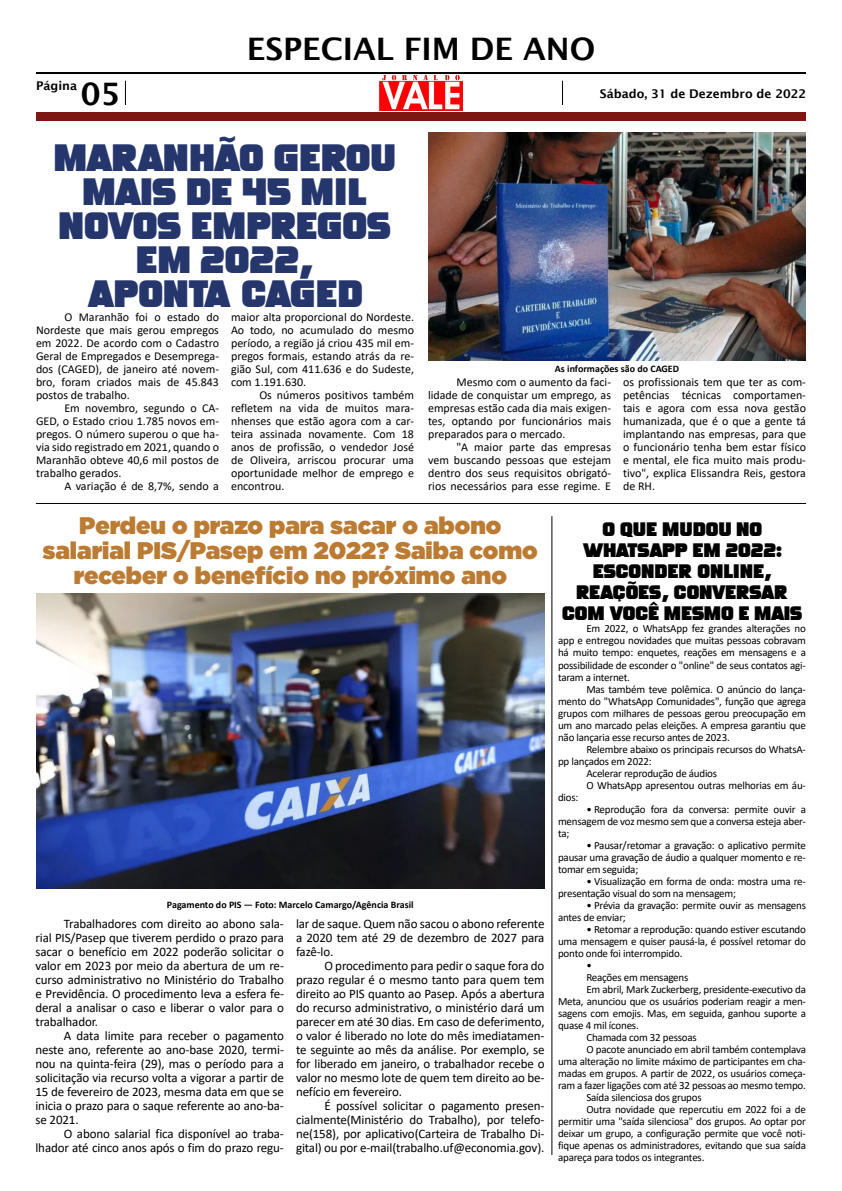
<style>
.page{position:relative;width:842px;height:1191px;background:#fff}
.page>*{position:absolute;margin:0;border:0;box-sizing:border-box;transform-origin:0 0}
.t1{font:39px/34px "Monster Bites";letter-spacing:-.01em;color:#25366d;text-align:center}
.t2{font:600 31px "Lucida Sans";color:#000}
.t3{font:900 24px/25px "Gotham";color:#bb7b32;text-align:center}
.t4{font:20px/21px "Monster Bites";color:#000;text-align:center}
.t5{font:13px/14px "Calibri";letter-spacing:-.01em;color:#000;text-align:justify}
.t6{font:12px/13px "Calibri";color:#000;text-align:justify}
.t7{font:600 12px "Lucida Sans";color:#000}
.t8{font:11px/12px "Calibri";letter-spacing:-.02em;color:#000;text-align:justify}
.t9{font:700 10px "Calibri";color:#000}
</style>
<div class="page">
<hr style="left:36px;top:72px;width:770px;height:2px;background:#000">
<svg style="left:125px;top:81px;width:1px;height:24px"></svg>
<div style="left:36px;top:112px;width:770px;height:8px;background:#7d1711"></div>
<svg style="left:562px;top:81px;width:1px;height:24px"></svg>
<img style="left:379px;top:76px;width:84px;height:34px">
<img style="left:428px;top:132px;width:378px;height:228px">
<hr style="left:36px;top:503px;width:770px;height:1px;background:#000">
<img style="left:36px;top:594px;width:509px;height:294px">
<hr style="left:551px;top:516px;width:1px;height:639px;background:#000">
<p class="t7" style="left:36px;top:79px;width:43px">Página</p>
<h2 class="t2" style="left:81px;top:76px;width:41px">05</h2>
<h2 class="t2" style="left:247px;top:31px;width:350px">ESPECIAL FIM DE ANO</h2>
<p class="t7" style="left:600px;top:86px;width:208px">Sábado, 31 de Dezembro de 2022</p>
<h1 class="t1" style="left:54px;top:138px;width:343px">MARANHÃO GEROU<br>MAIS DE 45 MIL<br>NOVOS EMPREGOS<br>EM 2022,<br>APONTA CAGED</h1>
<p class="t6" style="left:36px;top:310px;width:185px;text-indent:28px">O Maranhão foi o estado do Nordeste que mais gerou empregos em 2022. De acordo com o Cadastro Geral de Empregados e Desemprega&shy;dos (CAGED), de janeiro até novem&shy;bro, foram criados mais de 45.843 postos de trabalho.</p>
<p class="t6" style="left:36px;top:401px;width:184px;text-indent:28px">Em novembro, segundo o CA-GED, o Estado criou 1.785 novos em&shy;pregos. O número superou o que ha&shy;via sido registrado em 2021, quando o Maranhão obteve 40,6 mil postos de trabalho gerados.</p>
<p class="t6" style="left:64px;top:479px;width:156px">A variação é de 8,7%, sendo a</p>
<p class="t6" style="left:231px;top:310px;width:185px">maior alta proporcional do Nordeste.<br>Ao todo, no acumulado do mesmo período, a região já criou 435 mil em&shy;pregos formais, estando atrás da re&shy;gião Sul, com 411.636 e do Sudeste, com 1.191.630.</p>
<p class="t6" style="left:231px;top:388px;width:185px;text-indent:28px">Os números positivos também refletem na vida de muitos mara&shy;nhenses que estão agora com a car&shy;teira assinada novamente. Com 18 anos de profissão, o vendedor José de Oliveira, arriscou procurar uma oportunidade melhor de emprego e encontrou.</p>
<p class="t9" style="left:555px;top:361px;width:126px">As informações são do CAGED</p>
<p class="t6" style="left:428px;top:375px;width:184px;text-indent:28px">Mesmo com o aumento da faci&shy;lidade de conquistar um emprego, as empresas estão cada dia mais exigen&shy;tes, optando por funcionários mais preparados para o mercado.</p>
<p class="t6" style="left:428px;top:440px;width:184px;text-indent:28px">"A maior parte das empresas vem buscando pessoas que estejam dentro dos seus requisitos obrigató&shy;rios necessários para esse regime. E</p>
<p class="t6" style="left:623px;top:375px;width:184px">os profissionais tem que ter as com&shy;petências técnicas comportamen&shy;tais e agora com essa nova gestão humanizada, que é o que a gente tá implantando nas empresas, para que o funcionário tenha bem estar físico e mental, ele fica muito mais produ&shy;tivo", explica Elissandra Reis, gestora de RH.</p>
<h3 class="t3" style="left:43px;top:512px;width:496px">Perdeu o prazo para sacar o abono salarial PIS/Pasep em 2022? Saiba como receber o benefício no próximo ano</h3>
<p class="t9" style="left:167px;top:897px;width:248px">Pagamento do PIS — Foto: Marcelo Camargo/Agência Brasil</p>
<p class="t5" style="left:35px;top:916px;width:250px;text-indent:28px">Trabalhadores com direito ao abono sala&shy;rial PIS/Pasep que tiverem perdido o prazo para sacar o benefício em 2022 poderão solicitar o valor em 2023 por meio da abertura de um re&shy;curso administrativo no Ministério do Trabalho e Previdência. O procedimento leva a esfera fe&shy;deral a analisar o caso e liberar o valor para o trabalhador.</p>
<p class="t5" style="left:35px;top:1028px;width:250px;text-indent:28px">A data limite para receber o pagamento neste ano, referente ao ano-base 2020, termi&shy;nou na quinta-feira (29), mas o período para a solicitação via recurso volta a vigorar a partir de 15 de fevereiro de 2023, mesma data em que se inicia o prazo para o saque referente ao ano-ba&shy;se 2021.</p>
<p class="t5" style="left:35px;top:1126px;width:250px;text-align:right">O abono salarial fica disponível ao traba&shy;lhador até cinco anos após o fim do prazo regu-</p>
<p class="t5" style="left:296px;top:916px;width:250px">lar de saque. Quem não sacou o abono referente a 2020 tem até 29 de dezembro de 2027 para fazê-lo.</p>
<p class="t5" style="left:296px;top:958px;width:250px;text-indent:28px">O procedimento para pedir o saque fora do prazo regular é o mesmo tanto para quem tem direito ao PIS quanto ao Pasep. Após a abertura do recurso administrativo, o ministério dará um parecer em até 30 dias. Em caso de deferimento, o valor é liberado no lote do mês imediatamen&shy;te seguinte ao mês da análise. Por exemplo, se for liberado em janeiro, o trabalhador recebe o valor no mesmo lote de quem tem direito ao be&shy;nefício em fevereiro.</p>
<p class="t5" style="left:296px;top:1098px;width:250px;text-indent:28px">É possível solicitar o pagamento presen&shy;cialmente(Ministério do Trabalho), por telefo&shy;ne(158), por aplicativo(Carteira de Trabalho Di&shy;gital) ou por e-mail(trabalho.uf@economia.gov).</p>
<h3 class="t4" style="left:562px;top:517px;width:242px">O QUE MUDOU NO<br>WHATSAPP EM 2022:<br>ESCONDER ONLINE,<br>REAÇÕES, CONVERSAR<br>COM VOCÊ MESMO E MAIS</h3>
<p class="t8" style="left:558px;top:622px;width:249px;text-indent:28px">Em 2022, o WhatsApp fez grandes alterações no app e entregou novidades que muitas pessoas cobravam há muito tempo: enquetes, reações em mensagens e a possibilidade de esconder o "online" de seus contatos agi&shy;taram a internet.</p>
<p class="t8" style="left:558px;top:682px;width:249px;text-indent:28px">Mas também teve polêmica. O anúncio do lança&shy;mento do "WhatsApp Comunidades", função que agrega grupos com milhares de pessoas gerou preocupação em um ano marcado pelas eleições. A empresa garantiu que não lançaria esse recurso antes de 2023.</p>
<p class="t8" style="left:586px;top:742px;width:221px">Relembre abaixo os principais recursos do WhatsA-</p>
<p class="t8" style="left:558px;top:754px;width:95px">pp lançados em 2022:</p>
<p class="t8" style="left:586px;top:766px;width:132px">Acelerar reprodução de áudios</p>
<p class="t8" style="left:586px;top:778px;width:221px">O WhatsApp apresentou outras melhorias em áu-</p>
<p class="t8" style="left:558px;top:790px;width:22px">dios:</p>
<p class="t8" style="left:558px;top:802px;width:249px;text-indent:28px">• Reprodução fora da conversa: permite ouvir a mensagem de voz mesmo sem que a conversa esteja aber&shy;ta;</p>
<p class="t8" style="left:558px;top:838px;width:249px;text-indent:28px">• Pausar/retomar a gravação: o aplicativo permite pausar uma gravação de áudio a qualquer momento e re&shy;tomar em seguida;</p>
<p class="t8" style="left:558px;top:874px;width:249px;text-indent:28px">• Visualização em forma de onda: mostra uma re&shy;presentação visual do som na mensagem;</p>
<p class="t8" style="left:558px;top:898px;width:249px;text-indent:28px">• Prévia da gravação: permite ouvir as mensagens antes de enviar;</p>
<p class="t8" style="left:586px;top:922px;width:221px">• Retomar a reprodução: quando estiver escutando</p>
<p class="t8" style="left:558px;top:934px;width:249px">uma mensagem e quiser pausá-la, é possível retomar do</p>
<p class="t8" style="left:558px;top:946px;width:126px">ponto onde foi interrompido.</p>
<p class="t8" style="left:586px;top:958px;width:7px">•</p>
<p class="t8" style="left:586px;top:970px;width:103px">Reações em mensagens</p>
<p class="t8" style="left:586px;top:982px;width:221px">Em abril, Mark Zuckerberg, presidente-executivo da</p>
<p class="t8" style="left:558px;top:994px;width:249px">Meta, anunciou que os usuários poderiam reagir a men-</p>
<p class="t8" style="left:558px;top:1006px;width:249px">sagens com emojis. Mas, em seguida, ganhou suporte a</p>
<p class="t8" style="left:558px;top:1018px;width:82px">quase 4 mil ícones.</p>
<p class="t8" style="left:586px;top:1030px;width:112px">Chamada com 32 pessoas</p>
<p class="t8" style="left:586px;top:1042px;width:221px">O pacote anunciado em abril também contemplava</p>
<p class="t8" style="left:558px;top:1054px;width:249px">uma alteração no limite máximo de participantes em cha-</p>
<p class="t8" style="left:558px;top:1066px;width:249px">madas em grupos. A partir de 2022, os usuários começa-</p>
<p class="t8" style="left:558px;top:1078px;width:249px">ram a fazer ligações com até 32 pessoas ao mesmo tempo.</p>
<p class="t8" style="left:586px;top:1090px;width:117px">Saída silenciosa dos grupos</p>
<p class="t8" style="left:586px;top:1102px;width:221px">Outra novidade que repercutiu em 2022 foi a de</p>
<p class="t8" style="left:558px;top:1114px;width:249px">permitir uma "saída silenciosa" dos grupos. Ao optar por</p>
<p class="t8" style="left:558px;top:1126px;width:249px">deixar um grupo, a configuração permite que você noti-</p>
<p class="t8" style="left:558px;top:1138px;width:249px">fique apenas os administradores, evitando que sua saída</p>
<p class="t8" style="left:558px;top:1150px;width:148px">apareça para todos os integrantes.</p>
</div>
